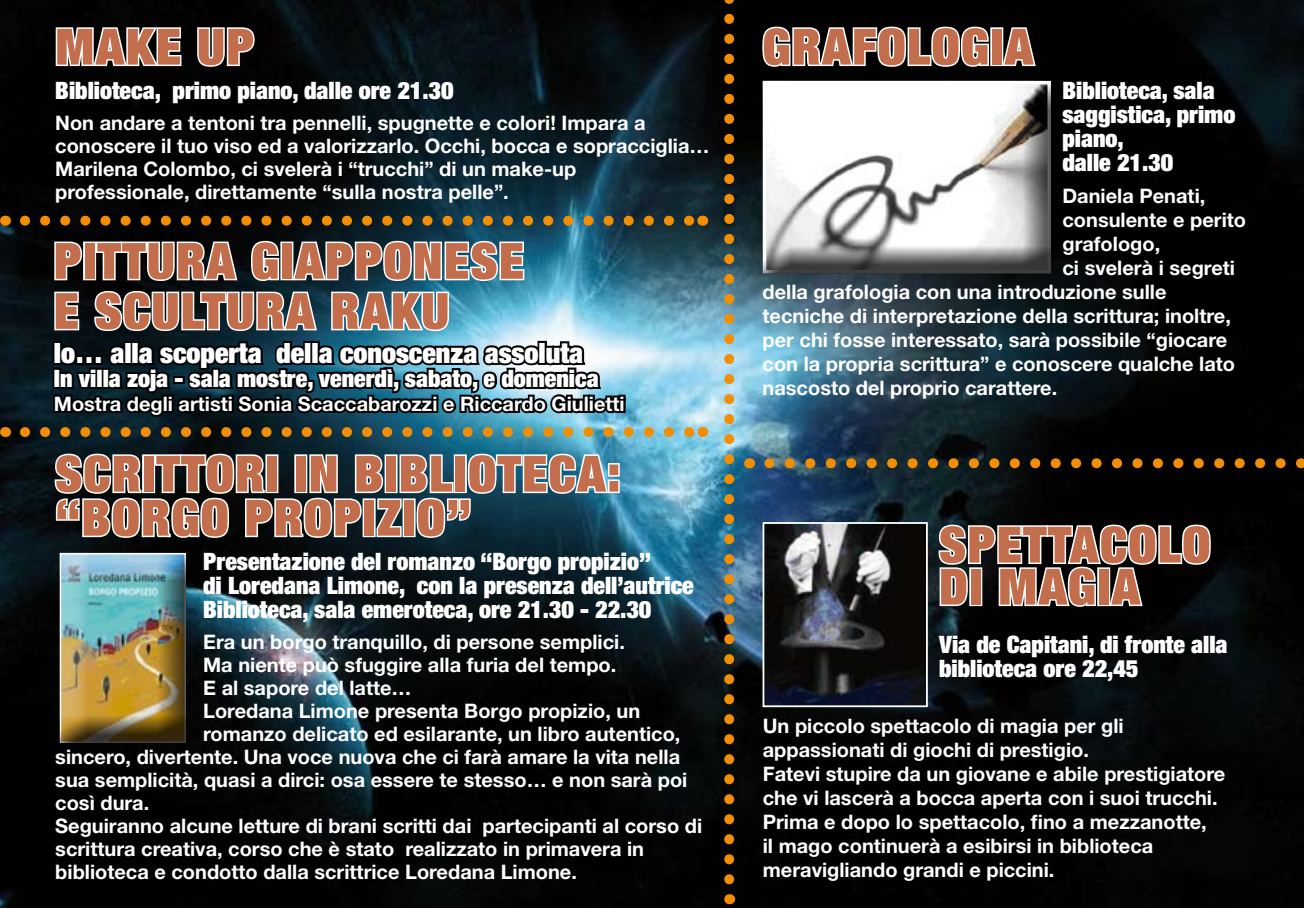
<style>
.page{position:relative;width:1304px;height:908px;background:#fff}
.page>*{position:absolute;margin:0;border:0;box-sizing:border-box;transform-origin:0 0}
.t1{font:900 expanded 50px/44px "Helvetica Neue";letter-spacing:.03em;color:#c26e4c}
.t2{font:900 expanded 28px "Helvetica Neue";color:#fff}
.t3{font:900 expanded 24px/24px "Helvetica Neue";color:#fff}
.t4{font:700 20px/24px "Helvetica Neue LT Std";color:#fff}
</style>
<div class="page">
<img style="left:0;top:0;width:1304px;height:907px">
<svg style="left:761px;top:0;width:229px;height:68px"></svg>
<div style="left:990px;top:27px;width:13px;height:39px;border:3px solid #fff"></div>
<svg style="left:1001px;top:0;width:37px;height:68px"></svg>
<div style="left:58px;top:553px;width:132px;height:190px;background:#000;opacity:.75"></div>
<svg style="left:54px;top:0;width:129px;height:96px;background:#2f2f2f"></svg>
<svg style="left:196px;top:26px;width:60px;height:42px"></svg>
<div style="left:762px;top:82px;width:292px;height:194px;background:#000;opacity:.75"></div>
<svg style="left:769px;top:458px;width:535px;height:10px;background:#644513"></svg>
<img style="left:724px;top:0;width:10px;height:879px">
<svg style="left:937px;top:492px;width:275px;height:144px;background:#343536"></svg>
<img style="left:766px;top:525px;width:159px;height:178px">
<div style="left:763px;top:522px;width:165px;height:184px;border:2px solid #fff"></div>
<img style="left:25px;top:209px;width:667px;height:330px">
<div style="left:619px;top:398px;width:7px;height:15px;border:4px solid #000"></div>
<div style="left:619px;top:394px;width:7px;height:7px;border:4px solid #000"></div>
<h1 class="t1" style="left:55px;top:24px;width:197px">Make up</h1>
<p class="t3" style="left:55px;top:77px;width:400px">Biblioteca, primo piano, dalle ore 21.30</p>
<p class="t4" style="left:55px;top:110px;width:656px;line-height:23px">Non andare a tentoni tra pennelli, spugnette e colori! Impara a conoscere il tuo viso ed a valorizzarlo. Occhi, bocca e sopracciglia… Marilena Colombo, ci svelerà i “trucchi” di un make-up professionale, direttamente “sulla nostra pelle”.</p>
<h1 class="t1" style="left:54px;top:235px;width:472px;line-height:50px;text-indent:197px">GIAPPON ESE<br>E SCU LTURA</h1>
<h1 class="t1" style="left:54px;top:238px;width:124px">PITTURA</h1>
<h1 class="t1" style="left:331px;top:288px;width:30px">RAKU</h1>
<h2 class="t2" style="left:54px;top:335px;width:531px">Io… alla scoperta della conoscenza assoluta</h2>
<p class="t3" style="left:54px;top:365px;width:546px">In villa zoja - sala mostre, venerdì, sabato, e domenica</p>
<p class="t4" style="left:54px;top:391px;width:572px">Mostra degli artisti Sonia Scaccabarozzi e Riccardo Giulietti</p>
<h1 class="t1" style="left:55px;top:450px;width:567px">Scrittori in biblioteca: “Borgo propizio”</h1>
<p class="t3" style="left:203px;top:548px;width:492px">Presentazione del romanzo “Borgo propizio”<br>di Loredana Limone, con la presenza dell’autrice<br>Biblioteca, sala emeroteca, ore 21.30 - 22.30</p>
<p class="t4" style="left:203px;top:629px;width:423px">Era un borgo tranquillo, di persone semplici.</p>
<p class="t4" style="left:203px;top:652px;width:415px">Ma niente può sfuggire alla furia del tempo.</p>
<p class="t4" style="left:203px;top:675px;width:210px">E al sapore del latte…</p>
<p class="t4" style="left:203px;top:698px;width:439px">Loredana Limone presenta Borgo propizio, un</p>
<p class="t4" style="left:203px;top:721px;width:479px">romanzo delicato ed esilarante, un libro autentico,</p>
<p class="t4" style="left:55px;top:744px;width:626px">sincero, divertente. Una voce nuova che ci farà amare la vita nella</p>
<p class="t4" style="left:55px;top:767px;width:634px">sua semplicità, quasi a dirci: osa essere te stesso… e non sarà poi</p>
<p class="t4" style="left:55px;top:790px;width:96px">così dura.</p>
<p class="t4" style="left:55px;top:813px;width:648px">Seguiranno alcune letture di brani scritti dai partecipanti al corso di</p>
<p class="t4" style="left:55px;top:836px;width:590px">scrittura creativa, corso che è stato realizzato in primavera in</p>
<p class="t4" style="left:55px;top:859px;width:523px">biblioteca e condotto dalla scrittrice Loredana Limone.</p>
<h1 class="t1" style="left:763px;top:24px;width:272px">Grafologia</h1>
<p class="t3" style="left:1062px;top:77px;width:174px">Biblioteca, sala saggistica, primo piano,<br>dalle 21.30</p>
<p class="t4" style="left:1062px;top:183px;width:144px">Daniela Penati,</p>
<p class="t4" style="left:1062px;top:207px;width:185px">consulente e perito</p>
<p class="t4" style="left:1062px;top:231px;width:99px">grafologo,</p>
<p class="t4" style="left:1062px;top:255px;width:174px">ci svelerà i segreti</p>
<p class="t4" style="left:763px;top:279px;width:405px">della grafologia con una introduzione sulle</p>
<p class="t4" style="left:763px;top:303px;width:470px">tecniche di interpretazione della scrittura; inoltre,</p>
<p class="t4" style="left:763px;top:327px;width:466px">per chi fosse interessato, sarà possibile “giocare</p>
<p class="t4" style="left:763px;top:351px;width:474px">con la propria scrittura” e conoscere qualche lato</p>
<p class="t4" style="left:763px;top:375px;width:296px">nascosto del proprio carattere.</p>
<h1 class="t1" style="left:939px;top:522px;width:273px;line-height:42px;text-indent:131px">acolo di magia</h1>
<p class="t3" style="left:939px;top:631px;width:290px">Via de Capitani, di fronte alla biblioteca ore 22,45</p>
<p class="t4" style="left:763px;top:712px;width:464px">Un piccolo spettacolo di magia per gli appassionati di giochi di prestigio.<br>Fatevi stupire da un giovane e abile prestigiatore che vi lascerà a bocca aperta con i suoi trucchi.<br>Prima e dopo lo spettacolo, fino a mezzanotte,<br>il mago continuerà a esibirsi in biblioteca meravigliando grandi e piccini.</p>
<h1 class="t1" style="left:939px;top:521px;width:55px">Spett</h1>
</div>
